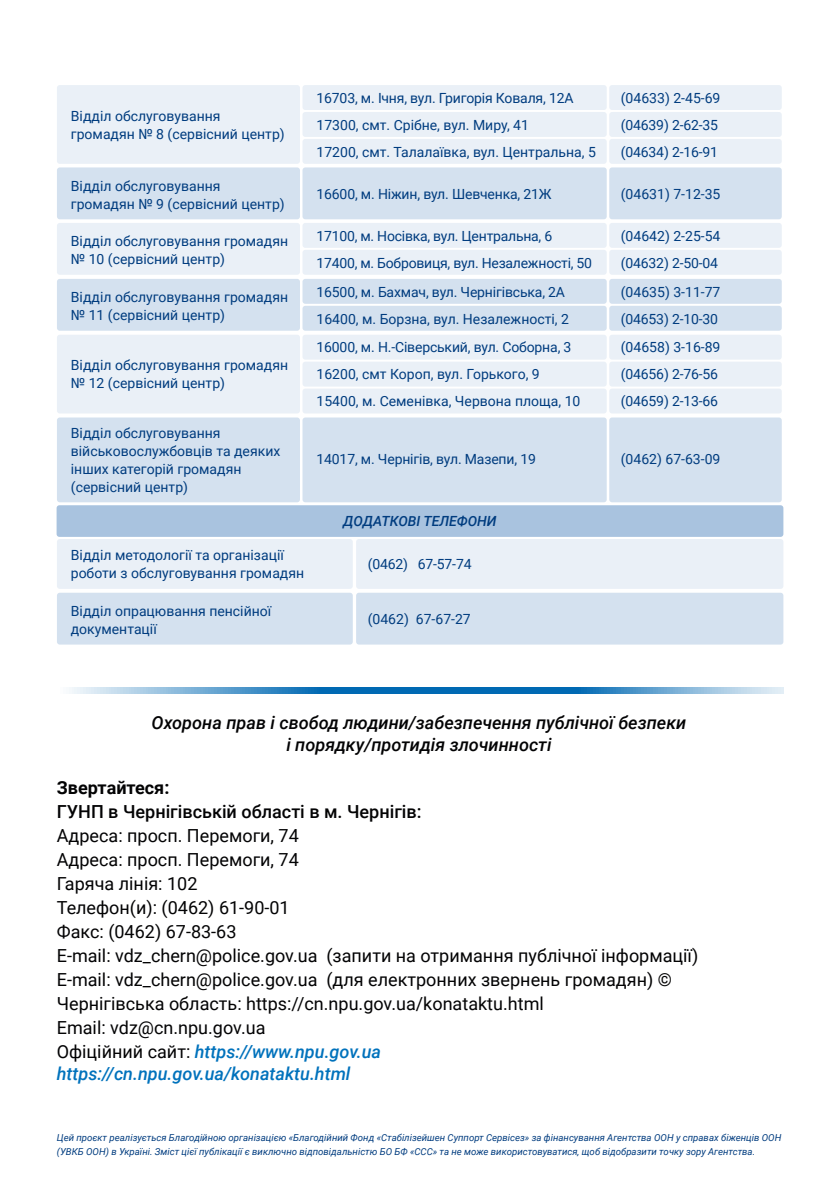
<style>
.page{position:relative;width:840px;height:1191px;background:#fff}
.page>*{position:absolute;margin:0;border:0;box-sizing:border-box;transform-origin:0 0}
.t1{font:18px/24px "Roboto";color:#030304}
.t2{font:italic 500 18px/22px "Roboto";color:#030304;text-align:center}
.t3{font:500 18px "Roboto";color:#030304}
.t4{font:italic 500 18px "Roboto";color:#0072bc}
.t5{font:700 18px "Roboto";color:#030304}
.t6{font:14px/18px "Roboto";color:#003c7f}
.t7{font:italic 500 14px "Roboto";color:#003c7f}
.t8{font:italic 9.6px/14px "Roboto";color:#003c7f}
.s1{font-weight:500;font-style:italic;color:#0072bc}
</style>
<div class="page">
<svg style="left:69px;top:687px;width:713px;height:6px;background:#4e96c9"></svg>
<div style="left:57px;top:223px;width:243px;height:52px;background:#eaf0f7;border-radius:3px"></div>
<div style="left:302px;top:223px;width:304px;height:25px;background:#eaf0f7;border-radius:3px"></div>
<div style="left:609px;top:223px;width:172px;height:25px;background:#eaf0f7;border-radius:3px"></div>
<div style="left:302px;top:250px;width:304px;height:25px;background:#eaf0f7;border-radius:3px"></div>
<div style="left:609px;top:250px;width:172px;height:25px;background:#eaf0f7;border-radius:3px"></div>
<div style="left:57px;top:279px;width:243px;height:52px;background:#d4e1ef;border-radius:3px"></div>
<div style="left:302px;top:279px;width:304px;height:25px;background:#d4e1ef;border-radius:3px"></div>
<div style="left:609px;top:279px;width:172px;height:25px;background:#d4e1ef;border-radius:3px"></div>
<div style="left:302px;top:306px;width:304px;height:25px;background:#d4e1ef;border-radius:3px"></div>
<div style="left:609px;top:306px;width:172px;height:25px;background:#d4e1ef;border-radius:3px"></div>
<div style="left:57px;top:167px;width:243px;height:52px;background:#d4e1ef;border-radius:3px"></div>
<div style="left:302px;top:167px;width:304px;height:52px;background:#d4e1ef;border-radius:3px"></div>
<div style="left:609px;top:167px;width:172px;height:52px;background:#d4e1ef;border-radius:3px"></div>
<div style="left:57px;top:539px;width:295px;height:50px;background:#eaf0f7;border-radius:3px"></div>
<div style="left:356px;top:539px;width:427px;height:50px;background:#eaf0f7;border-radius:3px"></div>
<div style="left:57px;top:593px;width:295px;height:51px;background:#d4e1ef;border-radius:3px"></div>
<div style="left:356px;top:593px;width:427px;height:51px;background:#d4e1ef;border-radius:3px"></div>
<div style="left:57px;top:417px;width:243px;height:85px;background:#d4e1ef;border-radius:3px"></div>
<div style="left:302px;top:417px;width:304px;height:85px;background:#d4e1ef;border-radius:3px"></div>
<div style="left:609px;top:417px;width:172px;height:85px;background:#d4e1ef;border-radius:3px"></div>
<div style="left:57px;top:85px;width:243px;height:79px;background:#eaf0f7;border-radius:3px"></div>
<div style="left:302px;top:85px;width:304px;height:25px;background:#eaf0f7;border-radius:3px"></div>
<div style="left:609px;top:85px;width:172px;height:25px;background:#eaf0f7;border-radius:3px"></div>
<div style="left:302px;top:112px;width:304px;height:25px;background:#eaf0f7;border-radius:3px"></div>
<div style="left:609px;top:112px;width:172px;height:25px;background:#eaf0f7;border-radius:3px"></div>
<div style="left:302px;top:139px;width:304px;height:25px;background:#eaf0f7;border-radius:3px"></div>
<div style="left:609px;top:139px;width:172px;height:25px;background:#eaf0f7;border-radius:3px"></div>
<div style="left:57px;top:335px;width:243px;height:78px;background:#eaf0f7;border-radius:3px"></div>
<div style="left:302px;top:335px;width:304px;height:25px;background:#eaf0f7;border-radius:3px"></div>
<div style="left:609px;top:335px;width:172px;height:25px;background:#eaf0f7;border-radius:3px"></div>
<div style="left:302px;top:362px;width:304px;height:24px;background:#eaf0f7;border-radius:3px"></div>
<div style="left:609px;top:362px;width:172px;height:24px;background:#eaf0f7;border-radius:3px"></div>
<div style="left:302px;top:388px;width:304px;height:25px;background:#eaf0f7;border-radius:3px"></div>
<div style="left:609px;top:388px;width:172px;height:25px;background:#eaf0f7;border-radius:3px"></div>
<div style="left:57px;top:505px;width:726px;height:32px;background:#a9c3df;border-radius:3px"></div>
<p class="t6" style="left:71px;top:106px;width:215px">Відділ обслуговування громадян № 8 (сервісний центр)</p>
<p class="t6" style="left:316px;top:84px;width:258px;line-height:27px">16703, м. Ічня, вул. Григорія Коваля, 12А<br>17300, смт. Срібне, вул. Миру, 41</p>
<p class="t6" style="left:620px;top:88px;width:101px">(04633) 2-45-69</p>
<p class="t6" style="left:620px;top:115px;width:99px">(04639) 2-62-35</p>
<p class="t6" style="left:316px;top:142px;width:281px">17200, смт. Талалаївка, вул. Центральна, 5</p>
<p class="t6" style="left:620px;top:142px;width:99px">(04634) 2-16-91</p>
<p class="t6" style="left:71px;top:176px;width:215px">Відділ обслуговування громадян № 9 (сервісний центр)</p>
<p class="t6" style="left:316px;top:184px;width:236px">16600, м. Ніжин, вул. Шевченка, 21Ж</p>
<p class="t6" style="left:620px;top:184px;width:101px">(04631) 7-12-35</p>
<p class="t6" style="left:71px;top:232px;width:219px">Відділ обслуговування громадян № 10 (сервісний центр)</p>
<p class="t6" style="left:316px;top:222px;width:277px;line-height:27px">17100, м. Носівка, вул. Центральна, 6<br>17400, м. Бобровиця, вул. Незалежності, 50</p>
<p class="t6" style="left:71px;top:287px;width:219px">Відділ обслуговування громадян № 11 (сервісний центр)</p>
<p class="t6" style="left:316px;top:277px;width:254px;line-height:27px">16500, м. Бахмач, вул. Чернігівська, 2А<br>16400, м. Борзна, вул. Незалежності, 2</p>
<p class="t6" style="left:71px;top:356px;width:219px">Відділ обслуговування громадян № 12 (сервісний центр)</p>
<p class="t6" style="left:316px;top:333px;width:256px;line-height:27px">16000, м. Н.-Сіверський, вул. Соборна, 3<br>16200, смт Короп, вул. Горького, 9</p>
<p class="t6" style="left:620px;top:226px;width:101px">(04642) 2-25-54</p>
<p class="t6" style="left:620px;top:253px;width:99px">(04632) 2-50-04</p>
<p class="t6" style="left:620px;top:282px;width:101px">(04635) 3-11-77</p>
<p class="t6" style="left:620px;top:309px;width:99px">(04653) 2-10-30</p>
<p class="t6" style="left:620px;top:338px;width:101px">(04658) 3-16-89</p>
<p class="t6" style="left:620px;top:365px;width:99px">(04656) 2-76-56</p>
<p class="t6" style="left:71px;top:423px;width:211px">Відділ обслуговування військовослужбовців та деяких інших категорій громадян (сервісний центр)</p>
<p class="t6" style="left:316px;top:392px;width:265px">15400, м. Семенівка, Червона площа, 10</p>
<p class="t6" style="left:620px;top:392px;width:99px">(04659) 2-13-66</p>
<p class="t6" style="left:316px;top:450px;width:221px">14017, м. Чернігів, вул. Мазепи, 19</p>
<p class="t6" style="left:620px;top:450px;width:101px">(0462) 67-63-09</p>
<p class="t7" style="left:343px;top:511px;width:155px">ДОДАТКОВІ ТЕЛЕФОНИ</p>
<p class="t6" style="left:71px;top:545px;width:235px">Відділ методології та організації роботи з обслуговування громадян</p>
<p class="t6" style="left:367px;top:554px;width:105px">(0462) 67-57-74</p>
<p class="t6" style="left:71px;top:601px;width:202px">Відділ опрацювання пенсійної документації</p>
<p class="t6" style="left:367px;top:609px;width:105px">(0462) 67-67-27</p>
<p class="t2" style="left:151px;top:711px;width:536px">Охорона прав і свобод людини/забезпечення публічної безпеки і порядку/протидія злочинності</p>
<p class="t5" style="left:57px;top:775px;width:114px">Звертайтеся:</p>
<p class="t3" style="left:57px;top:799px;width:366px">ГУНП в Чернігівській області в м. Чернігів:</p>
<p class="t1" style="left:57px;top:823px;width:642px">Адреса: просп. Перемоги, 74<br>Адреса: просп. Перемоги, 74<br>Гаряча лінія: 102<br>Телефон(и): (0462) 61-90-01<br>Факс: (0462) 67-83-63<br>Е-mail: vdz_chern@police.gov.ua (запити на отримання публічної інформації)<br>Е-mail: vdz_chern@police.gov.ua (для електронних звернень громадян) © Чернігівська область: https://cn.npu.gov.ua/konataktu.html<br>Email: vdz@cn.npu.gov.ua<br>Офіційний сайт: <span class="s1">https://www.npu.gov.ua</span></p>
<p class="t4" style="left:57px;top:1061px;width:295px">https://cn.npu.gov.ua/konataktu.html</p>
<p class="t8" style="left:57px;top:1130px;width:725px">Цей проєкт реалізується Благодійною організацією «Благодійний Фонд «Стабілізейшен Суппорт Сервісез» за фінансування Агентства ООН у справах біженців ООН (УВКБ ООН) в Україні. Зміст цієї публікації є виключно відповідальністю БО БФ «ССС» та не може використовуватися, щоб відобразити точку зору Агентства.</p>
</div>
